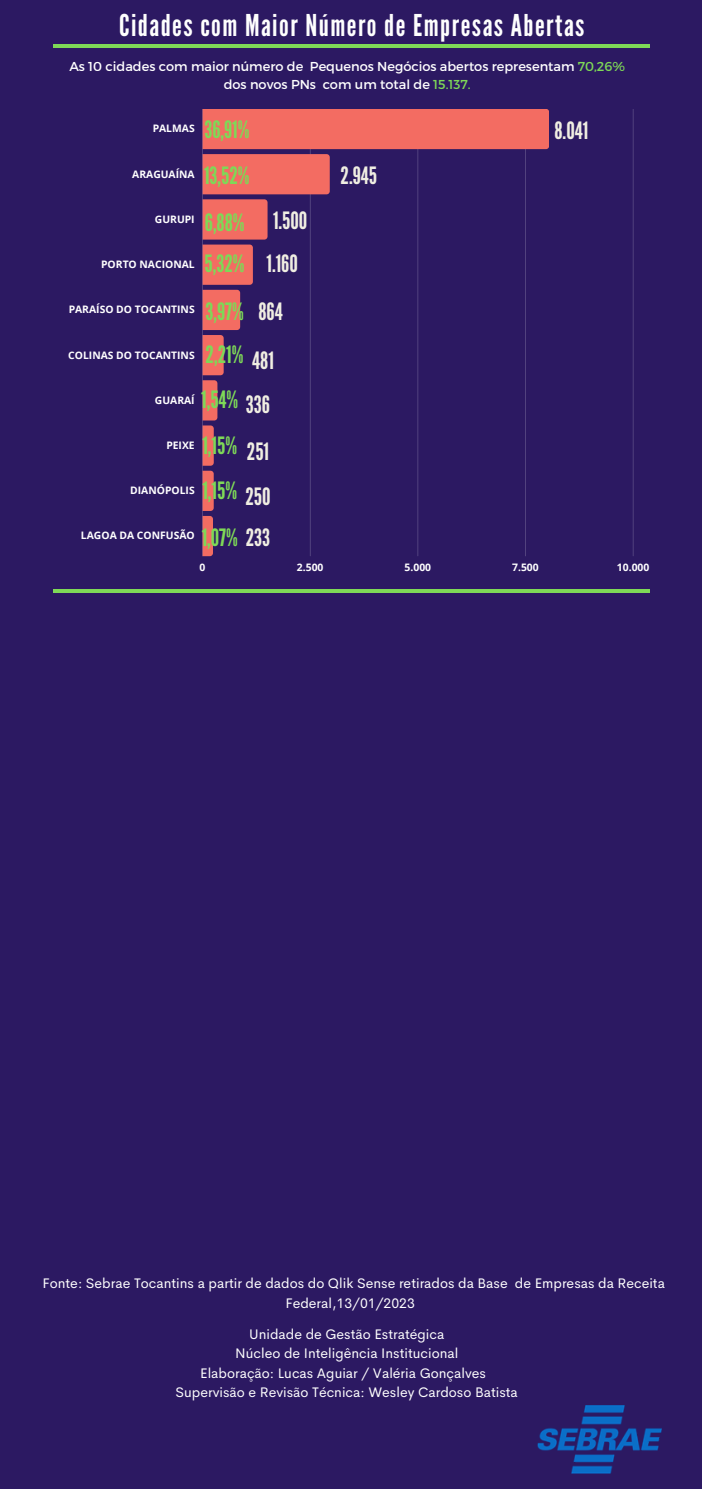
<style>
.page{position:relative;width:702px;height:1489px;background:#fff}
.page>*{position:absolute;margin:0;border:0;box-sizing:border-box;transform-origin:0 0}
.t1{font:30px "League Gothic";letter-spacing:.05em;color:#fefefe}
.t2{font:23.75px/41.5px "League Gothic";color:#7ed957}
.t3{font:23.75px/43px "League Gothic";color:#f0eee2}
.t4{font:14px/19.5px "Cerebri Sans";color:#fefefe;text-align:center}
.t5{font:14px/19.5px "Cerebri Sans";color:#fff;text-align:center}
.t6{font:13px/17.2px "Montserrat";color:#fff;text-align:center}
.t7{font:700 10.25px "Open Sans";color:#fff}
.s1{color:#7ed957}
.s2{color:#f0eee2}
</style>
<div class="page">
<div style="left:0;top:0;width:701px;height:1489px;background:#2c1962"></div>
<svg style="left:202px;top:109px;width:431px;height:447px"></svg>
<svg style="left:545px;top:109px;width:3px;height:40px"></svg>
<svg style="left:326px;top:154px;width:3px;height:40px"></svg>
<svg style="left:264px;top:199px;width:3px;height:41px"></svg>
<svg style="left:249px;top:245px;width:4px;height:40px"></svg>
<svg style="left:237px;top:290px;width:3px;height:40px"></svg>
<svg style="left:210px;top:335px;width:13px;height:221px"></svg>
<hr style="left:53px;top:44px;width:596px;height:4px;background:#7ed957">
<hr style="left:53px;top:589px;width:596px;height:3px;background:#7ed957">
<img style="left:537px;top:1406px;width:124px;height:67px">
<h1 class="t1" style="left:119px;top:8px;width:466px">Cidades com Maior Número de Empresas Abertas</h1>
<p class="t6" style="left:69px;top:57px;width:557px">As 10 cidades com maior número de Pequenos Negócios abertos representam <span class="s1">70,26% </span>dos novos PNs com um total de <span class="s1">15.137.</span></p>
<h2 class="t2" style="left:204px;top:110px;width:47px">36,91%</h2>
<p class="t7" style="left:153px;top:121px;width:44px">PALMAS</p>
<p class="t7" style="left:132px;top:167px;width:64px">ARAGUAÍNA</p>
<p class="t7" style="left:155px;top:212px;width:41px">GURUPI</p>
<p class="t7" style="left:101px;top:257px;width:95px">PORTO NACIONAL</p>
<p class="t7" style="left:69px;top:302px;width:127px">PARAÍSO DO TOCANTINS</p>
<p class="t7" style="left:68px;top:348px;width:128px">COLINAS DO TOCANTINS</p>
<p class="t7" style="left:155px;top:393px;width:41px">GUARAÍ</p>
<p class="t7" style="left:166px;top:438px;width:30px">PEIXE</p>
<p class="t7" style="left:130px;top:483px;width:66px">DIANÓPOLIS</p>
<p class="t7" style="left:81px;top:528px;width:115px">LAGOA DA CONFUSÃO</p>
<h2 class="t2" style="left:204px;top:155px;width:47px">13,52%</h2>
<h2 class="t3" style="left:266px;top:200px;width:42px">1.500<br>1.160</h2>
<h2 class="t3" style="left:258px;top:290px;width:26px">864</h2>
<h2 class="t2" style="left:204px;top:202px;width:41px">6,88%<br>5,32%</h2>
<h2 class="t2" style="left:205px;top:290px;width:40px;line-height:42.8px">3,97%<br>2,21%</h2>
<h2 class="t3" style="left:246px;top:340px;width:29px">481<br>336</h2>
<h2 class="t2" style="left:201px;top:379px;width:38px">1,54%</h2>
<h2 class="t2" style="left:202px;top:425px;width:36px">1,15%</h2>
<h2 class="t3" style="left:245px;top:429px;width:27px;line-height:45.2px">251<br>250</h2>
<h2 class="t2" style="left:201px;top:517px;width:70px">1,07% <span class="s2">233</span></h2>
<h2 class="t2" style="left:202px;top:470px;width:36px">1,15%</h2>
<h2 class="t3" style="left:340px;top:154px;width:38px">2.945</h2>
<h2 class="t3" style="left:554px;top:109px;width:35px">8.041</h2>
<p class="t7" style="left:199px;top:560px;width:7px">0</p>
<p class="t7" style="left:297px;top:560px;width:28px">2.500</p>
<p class="t7" style="left:404px;top:560px;width:28px">5.000</p>
<p class="t7" style="left:512px;top:560px;width:28px">7.500</p>
<p class="t7" style="left:616px;top:560px;width:34px">10.000</p>
<p class="t5" style="left:43px;top:1273px;width:623px">Fonte: Sebrae Tocantins a partir de dados do Qlik Sense retirados da Base de Empresas da Receita<br>Federal,13/01/2023</p>
<p class="t4" style="left:175px;top:1324px;width:344px">Unidade de Gestão Estratégica<br>Núcleo de Inteligência Institucional<br>Elaboração: Lucas Aguiar / Valéria Gonçalves Supervisão e Revisão Técnica: Wesley Cardoso Batista</p>
</div>
